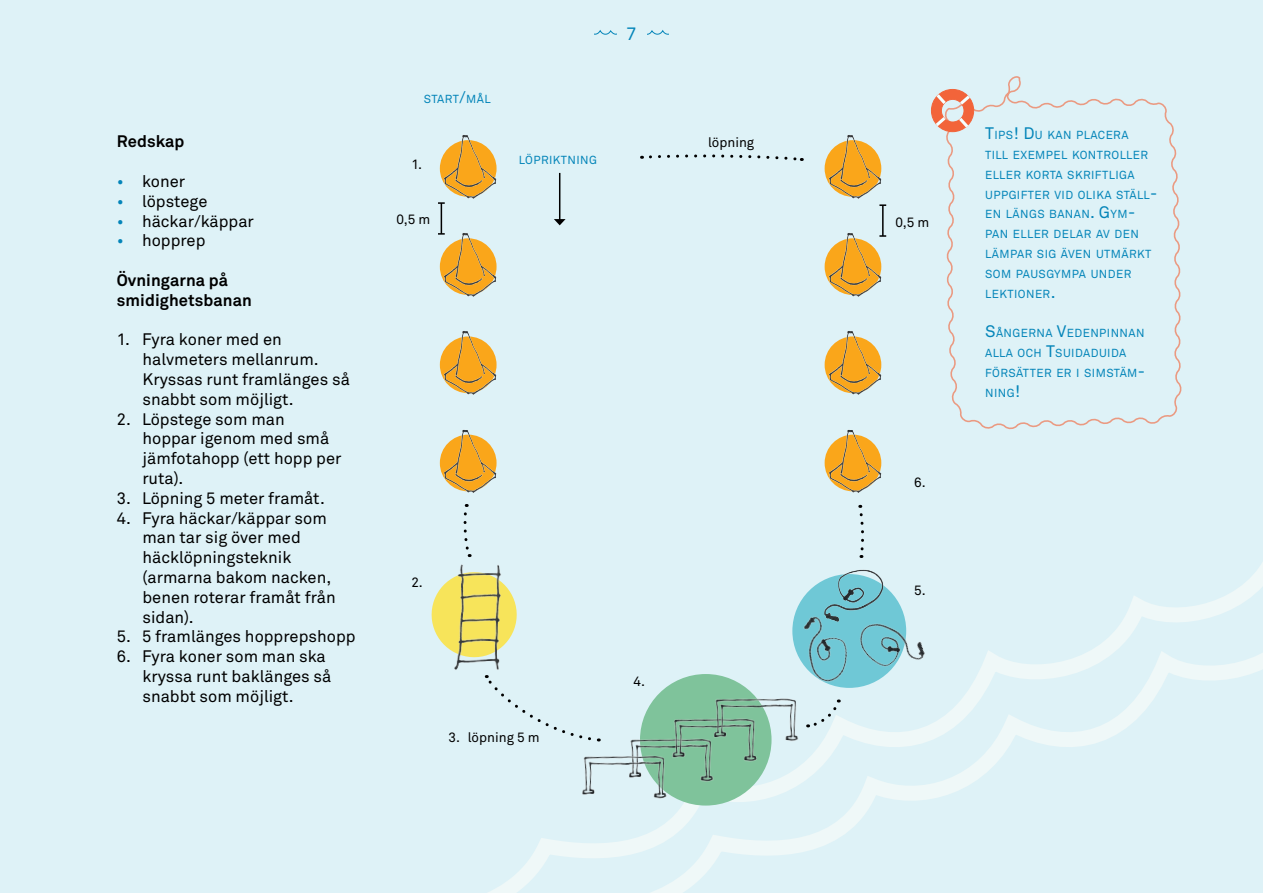
<style>
.page{position:relative;width:1263px;height:893px;background:#def2f7}
.page>*{position:absolute;margin:0;border:0;box-sizing:border-box;transform-origin:0 0}
.Alaotsikko_1{font:18px "Akkurat";color:#0485b9}
.t1{font:16.5px/19.8px "Akkurat";color:#000}
.Alaotsikko_2{font:700 16.5px/19.8px "Akkurat";letter-spacing:.005em;color:#000}
.leipis{font:13.5px "Akkurat";color:#000}
.Vinkki{font:11.55px/19.8px "Akkurat";letter-spacing:.035em;color:#0485b9}
.s1{font-size:16.5px}
.s2{color:#0485b9}
</style>
<div class="page">
<svg style="left:469px;top:557px;width:794px;height:336px"></svg>
<svg style="left:648px;top:30px;width:21px;height:5px"></svg>
<svg style="left:594px;top:30px;width:22px;height:5px"></svg>
<svg style="left:946px;top:76px;width:236px;height:354px"></svg>
<svg style="left:931px;top:89px;width:43px;height:43px"></svg>
<hr style="left:441px;top:203px;width:1px;height:31px;background:#000">
<hr style="left:882px;top:205px;width:1px;height:31px;background:#000">
<svg style="left:484px;top:675px;width:115px;height:67px"></svg>
<svg style="left:858px;top:505px;width:6px;height:53px"></svg>
<svg style="left:463px;top:504px;width:9px;height:53px"></svg>
<svg style="left:641px;top:154px;width:161px;height:7px"></svg>
<svg style="left:808px;top:699px;width:31px;height:30px"></svg>
<img style="left:438px;top:135px;width:59px;height:72px">
<img style="left:824px;top:135px;width:63px;height:72px">
<img style="left:439px;top:331px;width:58px;height:64px">
<img style="left:824px;top:331px;width:58px;height:64px">
<img style="left:438px;top:225px;width:59px;height:72px">
<img style="left:824px;top:225px;width:63px;height:72px">
<img style="left:439px;top:429px;width:58px;height:64px">
<img style="left:824px;top:429px;width:58px;height:64px">
<svg style="left:431px;top:567px;width:91px;height:96px"></svg>
<div style="left:640px;top:674px;width:131px;height:131px;background:#7fc39b;border-radius:50%"></div>
<img style="left:623px;top:731px;width:91px;height:51px">
<img style="left:576px;top:748px;width:96px;height:57px">
<img style="left:666px;top:719px;width:91px;height:49px">
<img style="left:708px;top:691px;width:95px;height:56px">
<div style="left:792px;top:574px;width:114px;height:114px;background:#6fc8d6;border-radius:50%"></div>
<img style="left:821px;top:566px;width:66px;height:42px">
<img style="left:787px;top:608px;width:59px;height:81px">
<img style="left:846px;top:602px;width:87px;height:88px">
<img style="left:446px;top:558px;width:60px;height:115px">
<hr style="left:559px;top:173px;width:1px;height:47px;background:#000">
<svg style="left:554px;top:219px;width:12px;height:6px"></svg>
<p class="Vinkki" style="left:424px;top:90px;width:68px">START<span class="s1">/</span>MÅL</p>
<p class="Alaotsikko_1" style="left:626px;top:24px;width:12px">7</p>
<p class="Alaotsikko_2" style="left:117px;top:132px;width:69px">Redskap</p>
<p class="leipis" style="left:708px;top:135px;width:48px">löpning</p>
<p class="t1" style="left:117px;top:172px;width:70px"><span class="s2">•</span> koner</p>
<p class="t1" style="left:117px;top:192px;width:92px"><span class="s2">•</span> löpstege</p>
<p class="t1" style="left:117px;top:211px;width:138px"><span class="s2">•</span> häckar/käppar</p>
<p class="t1" style="left:117px;top:231px;width:90px"><span class="s2">•</span> hopprep</p>
<p class="Alaotsikko_2" style="left:117px;top:270px;width:136px">Övningarna på smidighetsbanan</p>
<p class="t1" style="left:142px;top:330px;width:209px;text-indent:-26px">1. Fyra koner med en halvmeters mellanrum.<br>Kryssas runt framlänges så snabbt som möjligt.</p>
<p class="t1" style="left:142px;top:409px;width:201px;text-indent:-26px">2. Löpstege som man hoppar igenom med små jämfotahopp (ett hopp per ruta).</p>
<p class="t1" style="left:117px;top:489px;width:209px">3. Löpning 5 meter framåt.</p>
<p class="t1" style="left:142px;top:508px;width:195px;text-indent:-26px">4. Fyra häckar/käppar som man tar sig över med häcklöpningsteknik (armarna bakom nacken, benen roterar framåt från sidan).</p>
<p class="t1" style="left:117px;top:627px;width:240px">5. 5 framlänges hopprepshopp</p>
<p class="t1" style="left:142px;top:647px;width:191px;text-indent:-26px">6. Fyra koner som man ska kryssa runt baklänges så snabbt som möjligt.</p>
<p class="Vinkki" style="left:519px;top:150px;width:80px">LÖPRIKTNING</p>
<p class="leipis" style="left:411px;top:156px;width:12px">1.</p>
<p class="leipis" style="left:396px;top:211px;width:35px">0,5 m</p>
<p class="leipis" style="left:411px;top:574px;width:13px">2.</p>
<p class="leipis" style="left:634px;top:674px;width:13px">4.</p>
<p class="leipis" style="left:449px;top:729px;width:13px">3.</p>
<p class="leipis" style="left:468px;top:729px;width:73px">löpning 5 m</p>
<p class="leipis" style="left:895px;top:215px;width:35px">0,5 m</p>
<p class="leipis" style="left:914px;top:474px;width:13px">6.</p>
<p class="leipis" style="left:914px;top:582px;width:13px">5.</p>
<p class="Vinkki" style="left:985px;top:126px;width:174px"><span class="s1">T</span>IPS<span class="s1">! D</span>U KAN PLACERA<br>TILL EXEMPEL KONTROLLER<br>ELLER KORTA SKRIFTLIGA<br>UPPGIFTER VID OLIKA STÄLL<span class="s1">-<br></span>EN LÄNGS BANAN<span class="s1">. G</span>YM<span class="s1">-<br></span>PAN ELLER DELAR AV DEN<br>LÄMPAR SIG ÄVEN UTMÄRKT<br>SOM PAUSGYMPA UNDER<br>LEKTIONER<span class="s1">.</span></p>
<p class="Vinkki" style="left:985px;top:324px;width:161px"><span class="s1">S</span>ÅNGERNA <span class="s1">V</span>EDENPINNAN<br>ALLA OCH <span class="s1">T</span>SUIDADUIDA<br>FÖRSÄTTER ER I SIMSTÄM<span class="s1">-<br></span>NING<span class="s1">!</span></p>
</div>
